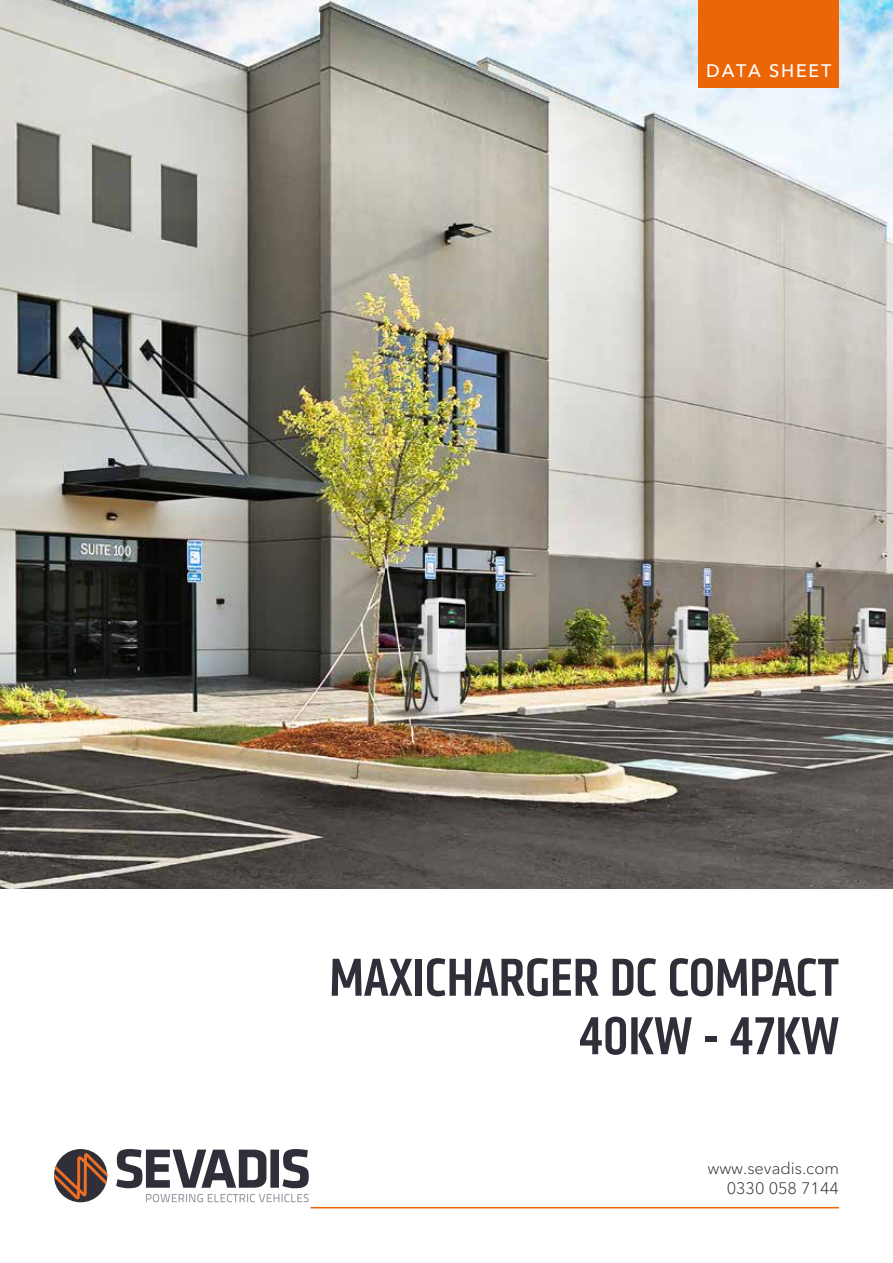
<style>
.page{position:relative;width:893px;height:1263px;background:#fff}
.page>*{position:absolute;margin:0;border:0;box-sizing:border-box;transform-origin:0 0}
.t1{font:500 55.5px/58.5px "Klavika Condensed";color:#302f39;text-align:right}
.t2{font:500 18px "Avenir Next LT Pro";letter-spacing:.1em;color:#fff}
.t3{font:300 16.5px/19.8px "Avenir Next LT Pro";color:#302f39;text-align:right}
</style>
<div class="page">
<img style="left:0;top:0;width:893px;height:889px">
<div style="left:699px;top:0;width:140px;height:87px;background:#ec6608"></div>
<hr style="left:310px;top:1207px;width:529px;height:1px;background:#ec6608">
<div style="left:54px;top:1149px;width:53px;height:53px;background:#302f39;border-radius:50%"></div>
<svg style="left:54px;top:1153px;width:53px;height:49px"></svg>
<svg style="left:146px;top:1194px;width:163px;height:8px"></svg>
<svg style="left:116px;top:1149px;width:193px;height:39px"></svg>
<p class="t2" style="left:706px;top:56px;width:127px">DATA SHEET</p>
<p class="t1" style="left:329px;top:948px;width:511px">MAXICHARGER DC COMPACT<br>40KW - 47KW</p>
<p class="t3" style="left:707px;top:1158px;width:133px">www.sevadis.com<br>0330 058 7144</p>
</div>
